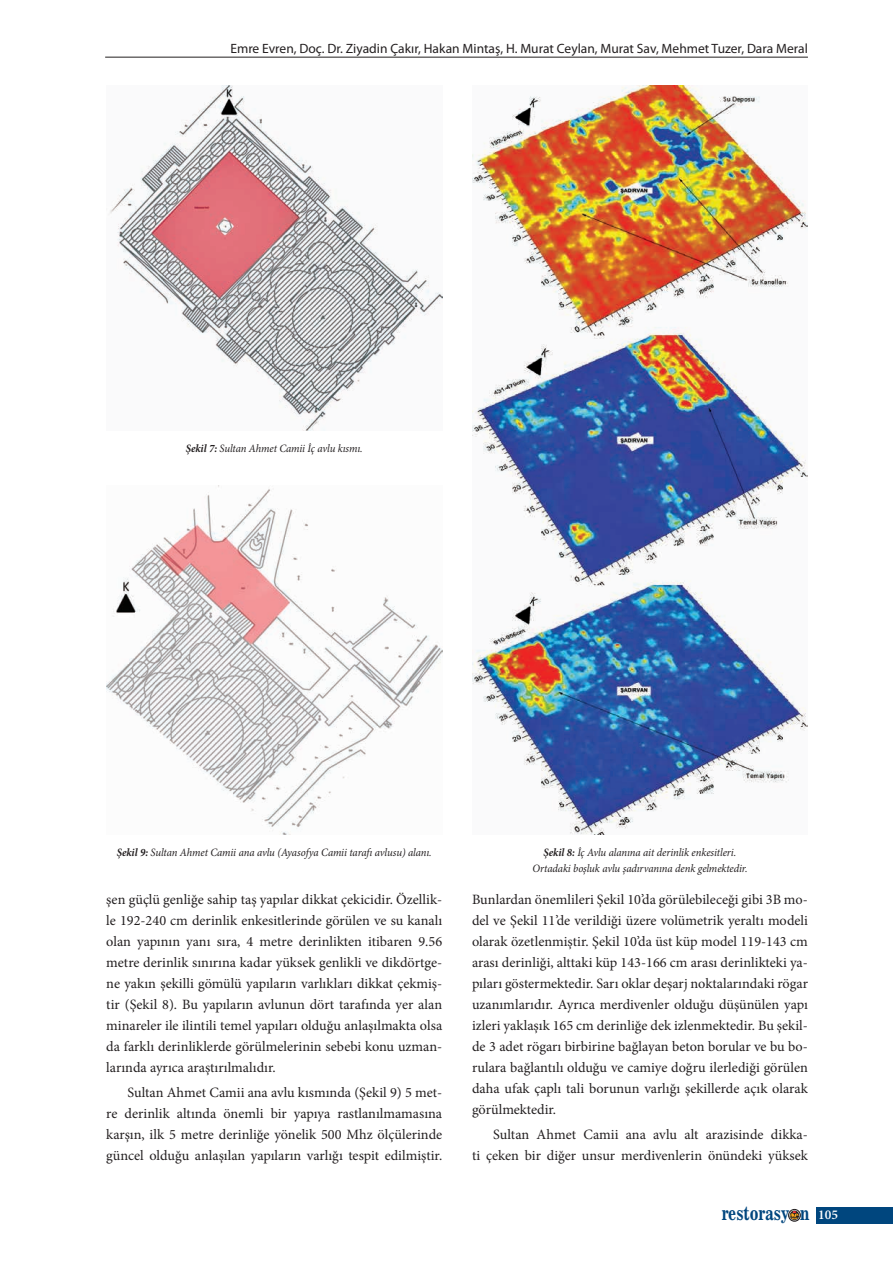
<style>
.page{position:relative;width:893px;height:1263px;background:#fff}
.page>*{position:absolute;margin:0;border:0;box-sizing:border-box;transform-origin:0 0}
.t1{font:17.7px "News 701 BT Bold A";color:#00467e;scale:.8 1}
.t2{font:14.25px/21px "Minion Pro";color:#231f20;text-align:justify}
.t3{font:13.5px "Myriad Pro";color:#231f20}
.t4{font:italic 11.25px/16.5px "Minion Pro";letter-spacing:-.01em;color:#231f20;text-align:center;scale:.95 1}
.s1{font-weight:700}
.s2{font-family:"Minion Pro";font-weight:600;font-size:13.5px;color:#fff}
</style>
<div class="page">
<hr style="left:105px;top:57px;width:703px;height:1px;background:#231f20">
<div style="left:788px;top:1209px;width:12px;height:12px;border:1px solid #231f20;border-radius:50%"></div>
<svg style="left:789px;top:1210px;width:11px;height:11px"></svg>
<div style="left:816px;top:1207px;width:77px;height:16px;background:#00467e"></div>
<img style="left:110px;top:85px;width:332px;height:346px">
<img style="left:472px;top:85px;width:336px;height:750px">
<img style="left:106px;top:486px;width:336px;height:349px">
<p class="t3" style="left:230px;top:41px;width:579px">Emre Evren, Doç. Dr. Ziyadin Çakır, Hakan Mintaş, H. Murat Ceylan, Murat Sav, Mehmet Tuzer, Dara Meral</p>
<p class="t4" style="left:186px;top:440px;width:188px"><span class="s1">Şekil 7:</span> Sultan Ahmet Camii İç avlu kısmı.</p>
<p class="t4" style="left:117px;top:844px;width:333px"><span class="s1">Şekil 9:</span> Sultan Ahmet Camii ana avlu (Ayasofya Camii tarafı avlusu) alanı.</p>
<p class="t2" style="left:106px;top:889px;width:337px">şen güçlü genliğe sahip taş yapılar dikkat çekicidir. Özellik&shy;le 192-240 cm derinlik enkesitlerinde görülen ve su kanalı olan yapının yanı sıra, 4 metre derinlikten itibaren 9.56 metre derinlik sınırına kadar yüksek genlikli ve dikdörtge&shy;ne yakın şekilli gömülü yapıların varlıkları dikkat çekmiş&shy;tir (Şekil 8). Bu yapıların avlunun dört tarafında yer alan minareler ile ilintili temel yapıları olduğu anlaşılmakta olsa da farklı derinliklerde görülmelerinin sebebi konu uzman&shy;larında ayrıca araştırılmalıdır.</p>
<p class="t2" style="left:106px;top:1082px;width:337px;text-indent:21px">Sultan Ahmet Camii ana avlu kısmında (Şekil 9) 5 met&shy;re derinlik altında önemli bir yapıya rastlanılmamasına karşın, ilk 5 metre derinliğe yönelik 500 Mhz ölçülerinde güncel olduğu anlaşılan yapıların varlığı tespit edilmiştir.</p>
<p class="t4" style="left:532px;top:844px;width:228px"><span class="s1">Şekil 8:</span> İç Avlu alanına ait derinlik enkesitleri.<br>Ortadaki boşluk avlu şadırvanına denk gelmektedir.</p>
<p class="t2" style="left:472px;top:889px;width:337px">Bunlardan önemlileri Şekil 10’da görülebileceği gibi 3B mo&shy;del ve Şekil 11’de verildiği üzere volümetrik yeraltı modeli olarak özetlenmiştir. Şekil 10’da üst küp model 119-143 cm arası derinliği, alttaki küp 143-166 cm arası derinlikteki ya&shy;pıları göstermektedir. Sarı oklar deşarj noktalarındaki rögar uzanımlarıdır. Ayrıca merdivenler olduğu düşünülen yapı izleri yaklaşık 165 cm derinliğe dek izlenmektedir. Bu şekil&shy;de 3 adet rögarı birbirine bağlayan beton borular ve bu bo&shy;rulara bağlantılı olduğu ve camiye doğru ilerlediği görülen daha ufak çaplı tali borunun varlığı şekillerde açık olarak görülmektedir.</p>
<p class="t2" style="left:472px;top:1124px;width:337px;text-align:right">Sultan Ahmet Camii ana avlu alt arazisinde dikka-<br>ti çeken bir diğer unsur merdivenlerin önündeki yüksek</p>
<p class="t1" style="left:722px;top:1203px;width:147px">restorasy n <span class="s2">105</span></p>
</div>
